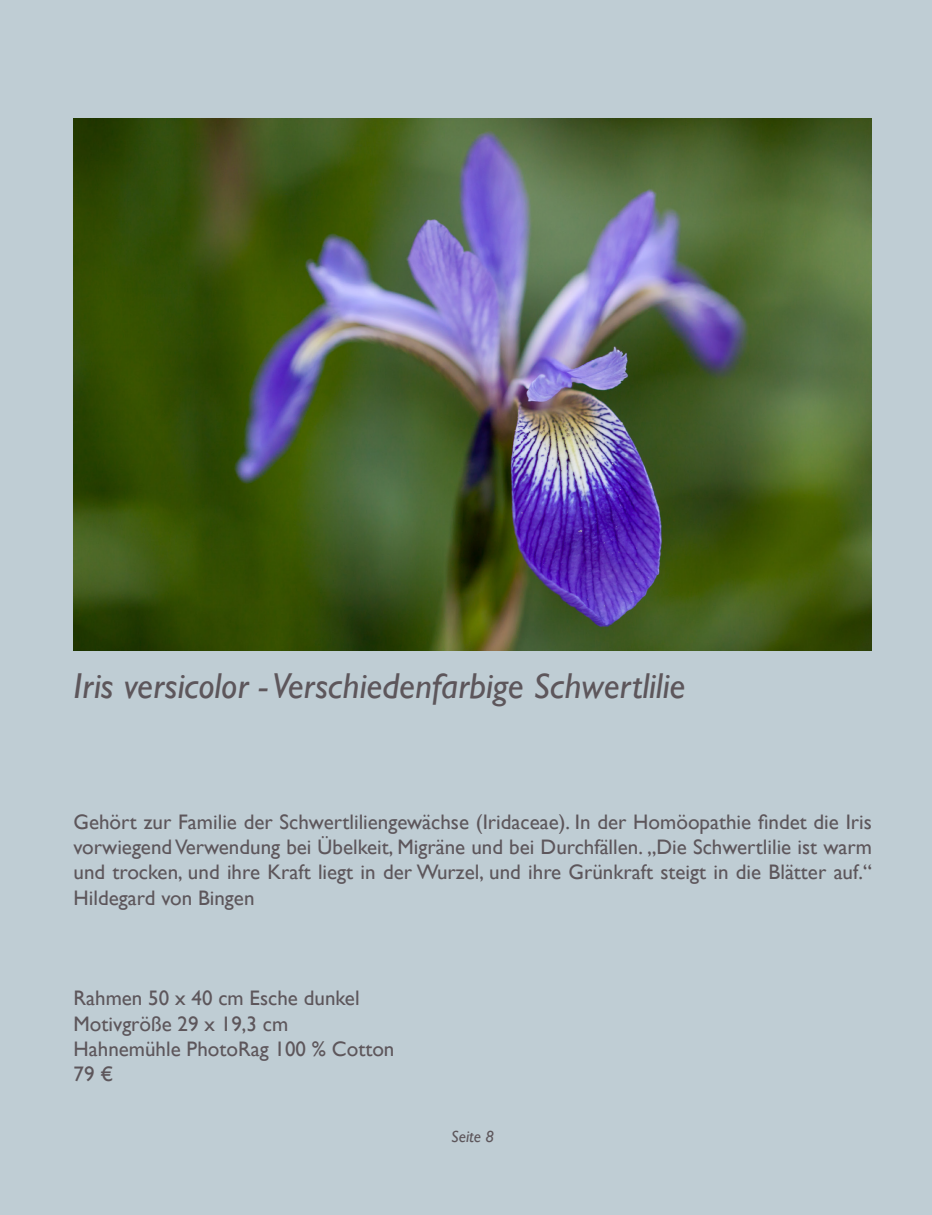
<style>
.page{position:relative;width:932px;height:1215px;background:#bfcdd4}
.page>*{position:absolute;margin:0;border:0;box-sizing:border-box;transform-origin:0 0}
.t1{font:italic 36px "Gill Sans";color:#5d565b}
.t2{font:21px/25.2px "Gill Sans";color:#5d565b;text-align:justify}
.t3{font:italic 16.5px "Gill Sans";color:#5d565b}
</style>
<div class="page">
<img style="left:74px;top:118px;width:798px;height:532px">
<h1 class="t1" style="left:74px;top:666px;width:613px">Iris versicolor - Verschiedenfarbige Schwertlilie</h1>
<p class="t2" style="left:74px;top:809px;width:800px">Gehört zur Familie der Schwertliliengewächse (Iridaceae). In der Homöopathie findet die Iris vorwiegend Verwendung bei Übelkeit, Migräne und bei Durchfällen. „Die Schwertlilie ist warm und trocken, und ihre Kraft liegt in der Wurzel, und ihre Grünkraft steigt in die Blätter auf.“ Hildegard von Bingen</p>
<p class="t2" style="left:74px;top:986px;width:322px;text-align:left">Rahmen 50 x 40 cm Esche dunkel<br>Motivgröße 29 x 19,3 cm<br>Hahnemühle PhotoRag 100 % Cotton<br>79 €</p>
<p class="t3" style="left:451px;top:1127px;width:44px">Seite 8</p>
</div>
